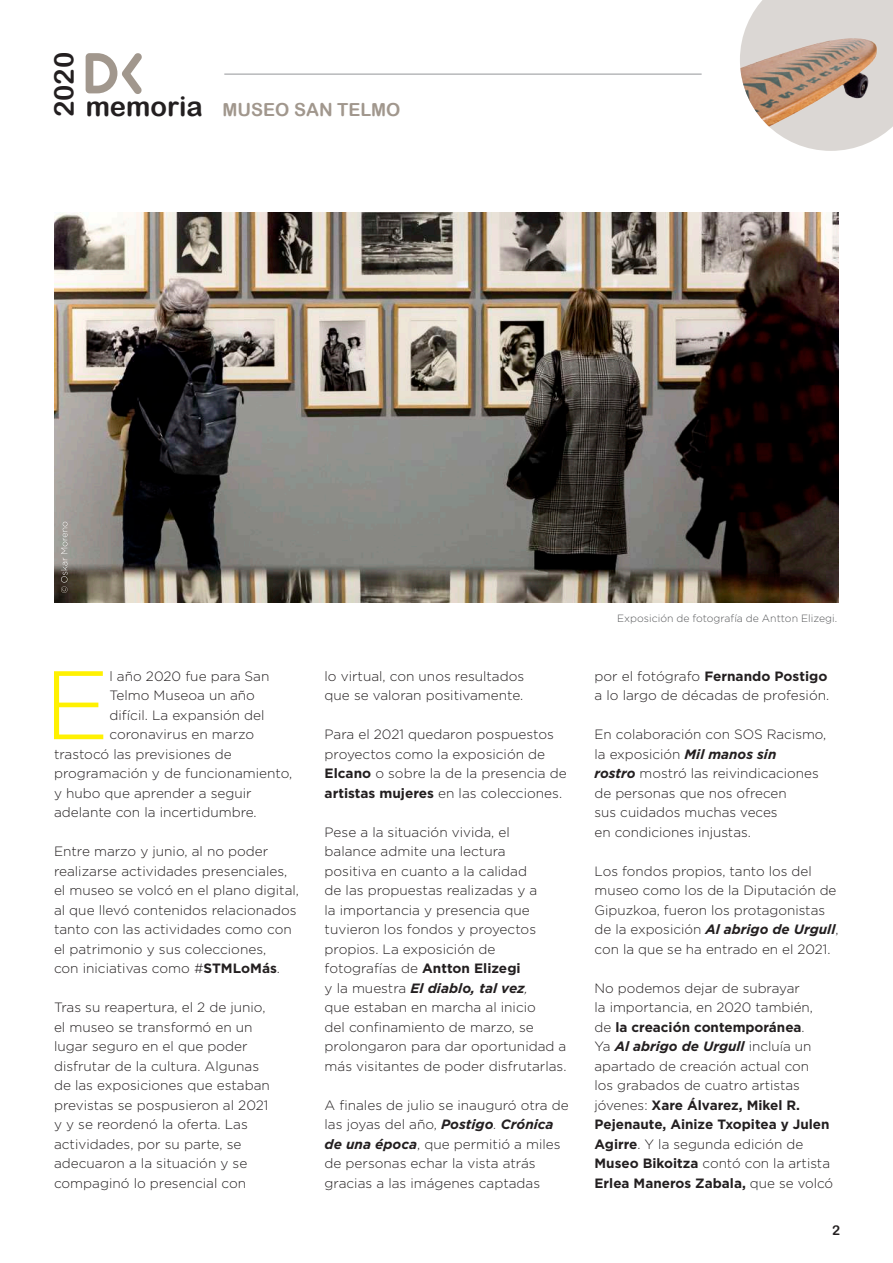
<style>
.page{position:relative;width:893px;height:1263px;background:#fff}
.page>*{position:absolute;margin:0;border:0;box-sizing:border-box;transform-origin:0 0}
.t1{font:300 97.05px "Gotham";color:#fff101}
.t2{font:27.45px "Arial Rounded MT Bold";color:#231f20}
.t3{font:18px "Arial Rounded MT Bold";color:#a1978d}
.t4{font:300 13.5px/19.5px "Gotham";color:#231f20}
.t5{font:13.5px "Arial Rounded MT Bold";color:#231f20}
.t6{font:300 10.5px "Gotham";color:#57585a}
.s1{font-size:27.45px;color:#231f20}
.s2{font-weight:700}
.s3{font-weight:700;font-style:italic}
.s4{font-style:italic}
</style>
<div class="page">
<svg style="left:745px;top:0;width:148px;height:151px"></svg>
<img style="left:740px;top:29px;width:146px;height:99px">
<svg style="left:86px;top:53px;width:56px;height:41px"></svg>
<hr style="left:224px;top:74px;width:478px;height:1px;background:#939598">
<img style="left:54px;top:213px;width:785px;height:390px">
<svg style="left:61px;top:522px;width:7px;height:71px"></svg>
<h2 class="t2" style="left:48px;top:117px;width:67px;rotate:-90deg">2020</h2>
<h3 class="t3" style="left:86px;top:99px;width:316px"><span class="s1">memoria</span> MUSEO SAN TELMO</h3>
<h1 class="t1" style="left:44px;top:643px;width:67px">E</h1>
<p class="t4" style="left:109px;top:666px;width:162px">l año 2020 fue para San</p>
<p class="t4" style="left:109px;top:685px;width:147px">Telmo Museoa un año</p>
<p class="t4" style="left:109px;top:705px;width:157px">difícil. La expansión del</p>
<p class="t4" style="left:109px;top:724px;width:146px">coronavirus en marzo</p>
<p class="t4" style="left:54px;top:744px;width:179px">trastocó las previsiones de</p>
<p class="t4" style="left:54px;top:763px;width:240px">programación y de funcionamiento,</p>
<p class="t4" style="left:54px;top:783px;width:199px">y hubo que aprender a seguir</p>
<p class="t4" style="left:54px;top:802px;width:204px">adelante con la incertidumbre.</p>
<p class="t4" style="left:54px;top:841px;width:247px">Entre marzo y junio, al no poder realizarse actividades presenciales, el museo se volcó en el plano digital, al que llevó contenidos relacionados tanto con las actividades como con el patrimonio y sus colecciones,<br>con iniciativas como #<span class="s2">STMLoMás</span>.</p>
<p class="t4" style="left:54px;top:997px;width:217px">Tras su reapertura, el 2 de junio, el museo se transformó en un lugar seguro en el que poder disfrutar de la cultura. Algunas de las exposiciones que estaban previstas se pospusieron al 2021 y y se reordenó la oferta. Las actividades, por su parte, se adecuaron a la situación y se compaginó lo presencial con</p>
<p class="t4" style="left:325px;top:666px;width:201px">lo virtual, con unos resultados que se valoran positivamente.</p>
<p class="t4" style="left:325px;top:724px;width:244px">Para el 2021 quedaron pospuestos proyectos como la exposición de <span class="s2">Elcano</span> o sobre la de la presencia de <span class="s2">artistas mujeres</span> en las colecciones.</p>
<p class="t4" style="left:325px;top:822px;width:243px">Pese a la situación vivida, el<br>balance admite una lectura<br>positiva en cuanto a la calidad<br>de las propuestas realizadas y a<br>la importancia y presencia que tuvieron los fondos y proyectos propios. La exposición de fotografías de <span class="s2">Antton Elizegi<br></span>y la muestra <span class="s3">El diablo, tal vez</span><span class="s4">,<br></span>que estaban en marcha al inicio<br>del confinamiento de marzo, se prolongaron para dar oportunidad a más visitantes de poder disfrutarlas.</p>
<p class="t4" style="left:325px;top:1095px;width:246px">A finales de julio se inauguró otra de las joyas del año, <span class="s3">Postigo</span><span class="s4">.</span> <span class="s3">Crónica de una época</span>, que permitió a miles de personas echar la vista atrás gracias a las imágenes captadas</p>
<p class="t6" style="left:617px;top:612px;width:221px">Exposición de fotografía de Antton Elizegi.</p>
<p class="t4" style="left:595px;top:666px;width:236px">por el fotógrafo <span class="s2">Fernando Postigo </span>a lo largo de décadas de profesión.</p>
<p class="t4" style="left:595px;top:724px;width:233px">En colaboración con SOS Racismo, la exposición <span class="s3">Mil manos sin<br>rostro</span> mostró las reivindicaciones de personas que nos ofrecen<br>sus cuidados muchas veces<br>en condiciones injustas.</p>
<p class="t4" style="left:595px;top:861px;width:245px">Los fondos propios, tanto los del museo como los de la Diputación de Gipuzkoa, fueron los protagonistas de la exposición <span class="s3">Al abrigo de Urgull</span>, con la que se ha entrado en el 2021.</p>
<p class="t4" style="left:595px;top:978px;width:240px">No podemos dejar de subrayar<br>la importancia, en 2020 también,<br>de <span class="s2">la creación contemporánea</span>.<br>Ya <span class="s3">Al abrigo de Urgull</span> incluía un apartado de creación actual con<br>los grabados de cuatro artistas jóvenes: <span class="s2">Xare Álvarez, Mikel R.<br>Pejenaute, Ainize Txopitea y Julen<br>Agirre</span>. Y la segunda edición de<br><span class="s2">Museo Bikoitza</span> contó con la artista<br><span class="s2">Erlea Maneros Zabala,</span> que se volcó</p>
<p class="t5" style="left:832px;top:1222px;width:10px">2</p>
</div>
